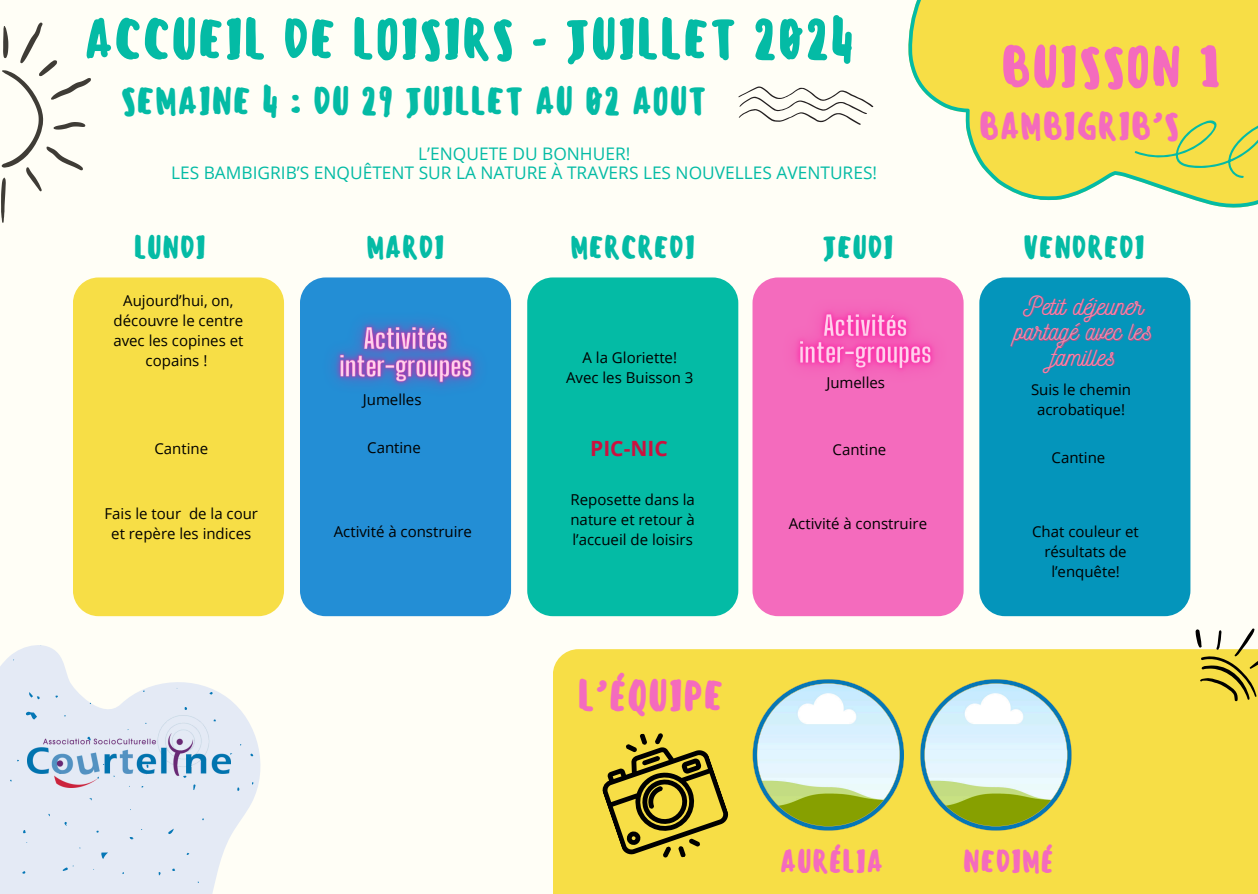
<style>
.page{position:relative;width:1258px;height:894px;background:#fff}
.page>*{position:absolute;margin:0;border:0;box-sizing:border-box;transform-origin:0 0}
.t1{font:500 53.4px "Sensei";color:#f46bbd}
.t2{font:500 52.8px "Sensei";color:#04bba5}
.t3{font:500 40.5px "Sensei";color:#f46bbd}
.t4{font:500 36.3px "Sensei";color:#04bba5}
.t5{font:500 36px "Sensei";color:#f46bbd}
.t6{font:500 30px "Sensei";color:#04bba5}
.t7{font:500 30px "Sensei";color:#f46bbd}
.t8{font:25.5px "Nickainley";color:#ff83a8}
.t9{font:700 21px "Open Sans";color:#cc113f}
.t10{font:17.4px "Open Sans";color:#04bba5}
.t11{font:15px/20.1px "Open Sans";color:#000;text-align:center}
</style>
<div class="page">
<div style="left:0;top:0;width:1258px;height:893px;background:#fffef6"></div>
<svg style="left:908px;top:0;width:350px;height:208px;fill:#f7de46"></svg>
<svg style="left:0;top:595px;width:335px;height:298px"></svg>
<svg style="left:23px;top:829px;width:3px;height:4px"></svg>
<svg style="left:129px;top:835px;width:5px;height:4px"></svg>
<svg style="left:25px;top:708px;width:13px;height:13px"></svg>
<svg style="left:172px;top:867px;width:4px;height:4px"></svg>
<svg style="left:209px;top:691px;width:4px;height:3px"></svg>
<svg style="left:183px;top:706px;width:5px;height:4px"></svg>
<svg style="left:99px;top:849px;width:9px;height:9px"></svg>
<svg style="left:22px;top:870px;width:4px;height:3px"></svg>
<svg style="left:27px;top:691px;width:13px;height:8px"></svg>
<svg style="left:250px;top:753px;width:4px;height:3px"></svg>
<svg style="left:89px;top:797px;width:4px;height:3px"></svg>
<svg style="left:157px;top:871px;width:4px;height:4px"></svg>
<svg style="left:191px;top:786px;width:6px;height:4px"></svg>
<svg style="left:168px;top:827px;width:7px;height:7px"></svg>
<svg style="left:62px;top:864px;width:12px;height:8px"></svg>
<svg style="left:64px;top:821px;width:3px;height:4px"></svg>
<div style="left:73px;top:277px;width:211px;height:339px;background:#f7de46;border-radius:26px"></div>
<div style="left:300px;top:277px;width:211px;height:339px;background:#238ed5;border-radius:26px"></div>
<div style="left:527px;top:277px;width:211px;height:339px;background:#04bba5;border-radius:26px"></div>
<div style="left:752px;top:277px;width:211px;height:339px;background:#f46bbd;border-radius:26px"></div>
<div style="left:979px;top:277px;width:211px;height:339px;background:#0495bb;border-radius:26px"></div>
<img style="left:28px;top:714px;width:202px;height:72px">
<div style="left:553px;top:649px;width:705px;height:244px;background:#f7de46"></div>
<svg style="left:752px;top:678px;width:152px;height:152px;background:#c9daae"></svg>
<svg style="left:595px;top:732px;width:136px;height:126px;background:#b5a333"></svg>
<svg style="left:920px;top:678px;width:152px;height:152px;background:#c9daae"></svg>
<svg style="left:1px;top:22px;width:90px;height:201px"></svg>
<svg style="left:738px;top:86px;width:135px;height:39px"></svg>
<svg style="left:1188px;top:628px;width:70px;height:77px"></svg>
<img style="left:332px;top:321px;width:146px;height:66px">
<img style="left:765px;top:277px;width:199px;height:124px">
<h1 class="t2" style="left:84px;top:8px;width:772px">ACCUEIL DE LOISIRS - JUILLET 2024</h1>
<p class="t4" style="left:121px;top:80px;width:588px">SEMAINE 4 : DU 29 JUILLET AU 02 AOUT</p>
<h4 class="t10" style="left:418px;top:142px;width:214px">L’ENQUETE DU BONHUER!</h4>
<h4 class="t10" style="left:171px;top:160px;width:707px">LES BAMBIGRIB’S ENQUÊTENT SUR LA NATURE À TRAVERS LES NOUVELLES AVENTURES!</h4>
<h4 class="t1" style="left:1000px;top:35px;width:222px">BUISSON 1</h4>
<p class="t5" style="left:979px;top:104px;width:202px">BAMBIGRIB’S</p>
<h3 class="t6" style="left:134px;top:230px;width:74px">LUNDI</h3>
<h1 class="t6" style="left:366px;top:230px;width:80px">MARDI</h1>
<p class="t6" style="left:570px;top:230px;width:127px">MERCREDI</p>
<h2 class="t6" style="left:822px;top:230px;width:73px">JEUDI</h2>
<p class="t6" style="left:1023px;top:230px;width:123px">VENDREDI</p>
<h4 class="t11" style="left:113px;top:290px;width:132px">Aujourd’hui, on, découvre le centre avec les copines et copains !</h4>
<p class="t11" style="left:154px;top:438px;width:55px">Cantine</p>
<p class="t11" style="left:105px;top:502px;width:155px">Fais le tour de la cour et repère les indices</p>
<p class="t11" style="left:363px;top:389px;width:60px">Jumelles</p>
<p class="t11" style="left:582px;top:347px;width:96px">A la Gloriette!</p>
<p class="t11" style="left:566px;top:367px;width:129px">Avec les Buisson 3</p>
<p class="t11" style="left:826px;top:372px;width:60px">Jumelles</p>
<p class="t9" style="left:590px;top:433px;width:79px">PIC-NIC</p>
<p class="t11" style="left:367px;top:437px;width:55px">Cantine</p>
<p class="t11" style="left:832px;top:438px;width:55px">Cantine</p>
<p class="t11" style="left:334px;top:521px;width:140px">Activité à construire</p>
<p class="t11" style="left:570px;top:489px;width:126px;text-align:justify">Reposette dans la nature et retour à l’accueil de loisirs</p>
<p class="t3" style="left:577px;top:671px;width:148px">L’ÉQUIPE</p>
<h6 class="t11" style="left:789px;top:512px;width:140px">Activité à construire</h6>
<p class="t8" style="left:1023px;top:289px;width:122px">Petit déjeuner</p>
<p class="t8" style="left:1014px;top:315px;width:139px">partagé avec les</p>
<p class="t8" style="left:1051px;top:340px;width:66px">familles</p>
<p class="t11" style="left:1031px;top:379px;width:101px">Suis le chemin acrobatique!</p>
<p class="t11" style="left:1051px;top:447px;width:55px">Cantine</p>
<p class="t11" style="left:1032px;top:521px;width:108px">Chat couleur et résultats de l’enquête!</p>
<p class="t7" style="left:780px;top:843px;width:105px">AURÉLIA</p>
<h4 class="t7" style="left:963px;top:843px;width:92px">NEDIMÉ</h4>
</div>
